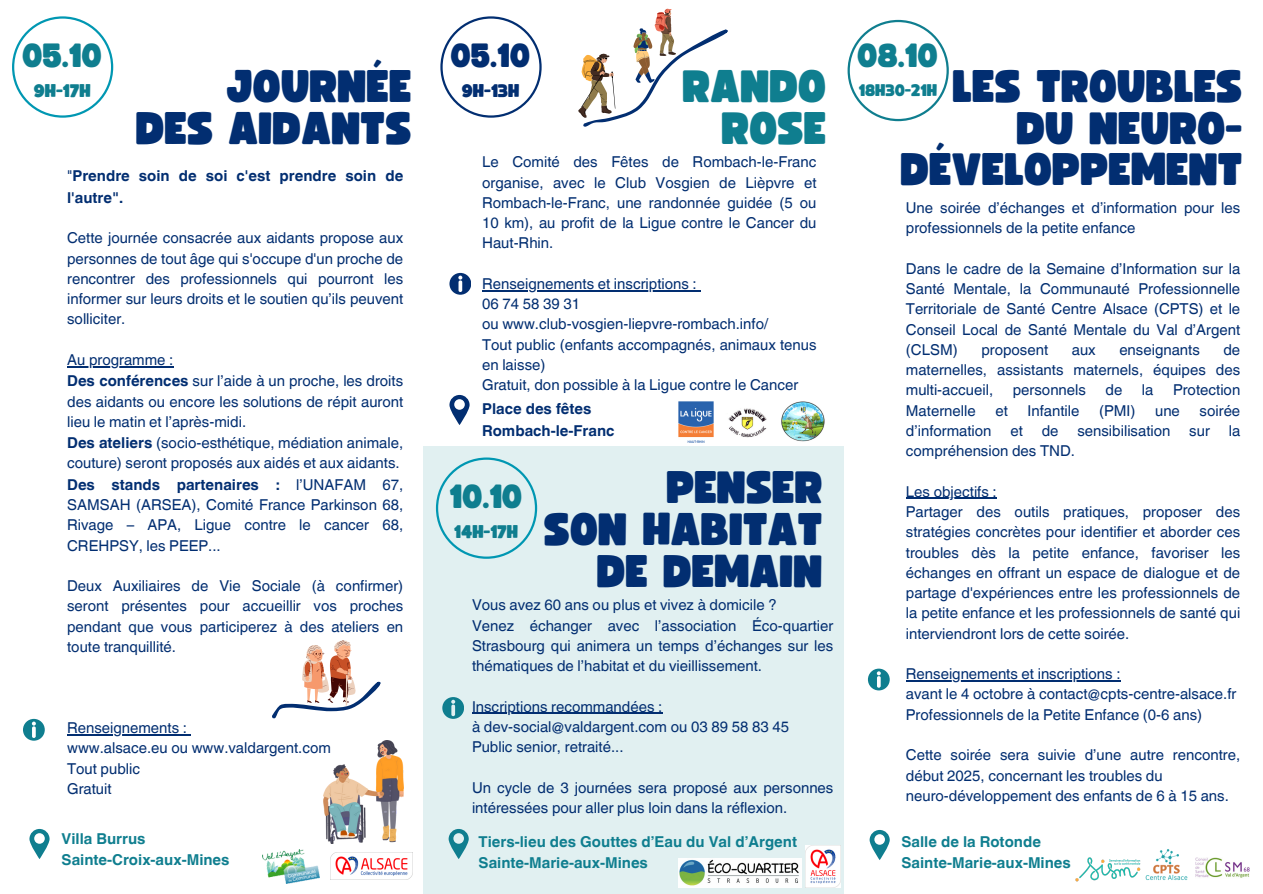
<style>
.page{position:relative;width:1263px;height:894px;background:#fff}
.page>*{position:absolute;margin:0;border:0;box-sizing:border-box;transform-origin:0 0}
.t1{font:45px/41.7px "Funtastic";color:#022e71;text-align:right}
.t2{font:45px/41.7px "Funtastic";color:#0f7e8f;text-align:right}
.t3{font:33px "Funtastic";color:#0f7e8f}
.t4{font:33px "Funtastic";color:#022e71}
.t5{font:18px "Funtastic";color:#0f7e8f}
.t6{font:18px "Funtastic";color:#022e71}
.t7{font:16.5px "Funtastic";color:#0f7e8f}
.t8{font:15px/20.2px "Helvetica World";color:#022e71;text-align:justify}
.t9{font:700 15px/21.3px "Helvetica World";color:#0f7e8f}
.t10{font:700 15px/21.3px "Helvetica World";color:#022e71}
.s1{font-weight:400}
.s2{font-weight:700}
</style>
<div class="page">
<svg style="left:12px;top:16px;width:101px;height:102px"></svg>
<hr style="left:67px;top:366px;width:106px;height:1px;background:#022e71">
<hr style="left:67px;top:734px;width:120px;height:1px;background:#022e71">
<img style="left:324px;top:740px;width:80px;height:103px">
<svg style="left:23px;top:718px;width:21px;height:22px"></svg>
<svg style="left:29px;top:828px;width:21px;height:30px"></svg>
<img style="left:330px;top:852px;width:83px;height:27px">
<svg style="left:847px;top:20px;width:102px;height:101px"></svg>
<svg style="left:868px;top:668px;width:21px;height:21px"></svg>
<svg style="left:870px;top:829px;width:20px;height:30px"></svg>
<img style="left:1195px;top:857px;width:54px;height:21px">
<img style="left:1145px;top:849px;width:42px;height:31px">
<img style="left:262px;top:849px;width:58px;height:33px">
<svg style="left:440px;top:16px;width:102px;height:102px"></svg>
<svg style="left:578px;top:9px;width:150px;height:118px"></svg>
<svg style="left:449px;top:395px;width:21px;height:30px"></svg>
<svg style="left:449px;top:273px;width:22px;height:21px"></svg>
<div style="left:424px;top:446px;width:420px;height:447px;background:#e1f0f1"></div>
<svg style="left:436px;top:457px;width:101px;height:101px"></svg>
<svg style="left:442px;top:697px;width:22px;height:21px"></svg>
<svg style="left:449px;top:828px;width:20px;height:30px"></svg>
<img style="left:781px;top:401px;width:44px;height:41px">
<img style="left:728px;top:408px;width:39px;height:29px">
<img style="left:678px;top:858px;width:123px;height:29px">
<svg style="left:272px;top:640px;width:109px;height:78px"></svg>
<img style="left:679px;top:401px;width:34px;height:41px">
<img style="left:1075px;top:857px;width:66px;height:23px">
<img style="left:806px;top:845px;width:35px;height:42px">
<hr style="left:906px;top:498px;width:91px;height:1px;background:#022e71">
<hr style="left:906px;top:680px;width:215px;height:1px;background:#022e71">
<hr style="left:482px;top:290px;width:215px;height:1px;background:#022e71">
<hr style="left:472px;top:712px;width:190px;height:1px;background:#022e71">
<p class="t3" style="left:23px;top:41px;width:81px">05.10</p>
<p class="t5" style="left:34px;top:83px;width:58px">9H-17H</p>
<h4 class="t1" style="left:136px;top:68px;width:277px">JOURNÉE<br>DES AIDANTS</h4>
<h3 class="t10" style="left:67px;top:164px;width:338px"><span class="s1">"</span>Prendre soin de soi c'est prendre soin de l'autre".</h3>
<h1 class="t8" style="left:67px;top:228px;width:338px">Cette journée consacrée aux aidants propose aux personnes de tout âge qui s'occupe d'un proche de rencontrer des professionnels qui pourront les informer sur leurs droits et le soutien qu’ils peuvent solliciter.</h1>
<p class="t8" style="left:67px;top:349px;width:108px">Au programme :</p>
<p class="t8" style="left:67px;top:371px;width:338px"><span class="s2">Des conférences</span> sur l’aide à un proche, les droits des aidants ou encore les solutions de répit auront lieu le matin et l’après-midi.</p>
<p class="t8" style="left:67px;top:432px;width:338px"><span class="s2">Des ateliers</span> (socio-esthétique, médiation animale, couture) seront proposés aux aidés et aux aidants.</p>
<p class="t8" style="left:67px;top:474px;width:338px"><span class="s2">Des stands partenaires :</span> l’UNAFAM 67, SAMSAH (ARSEA), Comité France Parkinson 68, Rivage – APA, Ligue contre le cancer 68, CREHPSY, les PEEP...</p>
<p class="t8" style="left:67px;top:575px;width:338px">Deux Auxiliaires de Vie Sociale (à confirmer) seront présentes pour accueillir vos proches pendant que vous participerez à des ateliers en toute tranquillité.</p>
<p class="t8" style="left:67px;top:717px;width:121px">Renseignements :</p>
<p class="t8" style="left:67px;top:737px;width:265px">www.alsace.eu ou www.valdargent.com</p>
<p class="t8" style="left:67px;top:758px;width:74px">Tout public</p>
<p class="t8" style="left:67px;top:778px;width:46px">Gratuit</p>
<p class="t9" style="left:62px;top:826px;width:169px">Villa Burrus<br>Sainte-Croix-aux-Mines</p>
<p class="t4" style="left:451px;top:41px;width:81px">05.10</p>
<p class="t6" style="left:462px;top:83px;width:59px">9H-13H</p>
<p class="t2" style="left:683px;top:68px;width:145px">RANDO<br>ROSE</p>
<h1 class="t8" style="left:482px;top:152px;width:336px">Le Comité des Fêtes de Rombach-le-Franc organise, avec le Club Vosgien de Lièpvre et Rombach-le-Franc, une randonnée guidée (5 ou 10 km), au profit de la Ligue contre le Cancer du Haut-Rhin.</h1>
<p class="t8" style="left:482px;top:273px;width:216px">Renseignements et inscriptions :</p>
<p class="t8" style="left:482px;top:294px;width:100px">06 74 58 39 31</p>
<p class="t8" style="left:482px;top:314px;width:288px">ou www.club-vosgien-liepvre-rombach.info/</p>
<p class="t8" style="left:482px;top:334px;width:336px">Tout public (enfants accompagnés, animaux tenus en laisse)</p>
<p class="t8" style="left:482px;top:375px;width:318px">Gratuit, don possible à la Ligue contre le Cancer</p>
<p class="t10" style="left:482px;top:396px;width:134px">Place des fêtes<br>Rombach-le-Franc</p>
<h4 class="t3" style="left:450px;top:481px;width:74px">10.10</h4>
<h4 class="t5" style="left:454px;top:523px;width:66px">14H-17H</h4>
<h4 class="t1" style="left:544px;top:469px;width:280px">PENSER<br>SON HABITAT<br>DE DEMAIN</h4>
<p class="t8" style="left:472px;top:594px;width:306px">Vous avez 60 ans ou plus et vivez à domicile ?</p>
<h3 class="t8" style="left:472px;top:615px;width:363px">Venez échanger avec l’association Éco-quartier Strasbourg qui animera un temps d’échanges sur les thématiques de l’habitat et du vieillissement.</h3>
<h1 class="t8" style="left:472px;top:696px;width:192px">Inscriptions recommandées :</h1>
<p class="t8" style="left:472px;top:716px;width:319px">à dev-social@valdargent.com ou 03 89 58 83 45</p>
<p class="t8" style="left:472px;top:736px;width:153px">Public senior, retraité...</p>
<p class="t8" style="left:472px;top:777px;width:363px">Un cycle de 3 journées sera proposé aux personnes intéressées pour aller plus loin dans la réflexion.</p>
<p class="t9" style="left:479px;top:829px;width:320px">Tiers-lieu des Gouttes d’Eau du Val d’Argent<br>Sainte-Marie-aux-Mines</p>
<p class="t3" style="left:858px;top:41px;width:82px">08.10</p>
<p class="t7" style="left:859px;top:83px;width:80px">18H30-21H</p>
<p class="t1" style="left:901px;top:68px;width:343px">LES TROUBLES<br>DU NEURO-<br>DÉVELOPPEMENT</p>
<h1 class="t8" style="left:906px;top:198px;width:336px">Une soirée d’échanges et d’information pour les professionnels de la petite enfance</h1>
<p class="t8" style="left:906px;top:258px;width:336px">Dans le cadre de la Semaine d’Information sur la Santé Mentale, la Communauté Professionnelle Territoriale de Santé Centre Alsace (CPTS) et le Conseil Local de Santé Mentale du Val d’Argent (CLSM)</p>
<p class="t8" style="left:906px;top:339px;width:336px;text-indent:318px">de maternelles, assistants maternels, équipes des multi-accueil,</p>
<p class="t8" style="left:981px;top:339px;width:68px">proposent</p>
<p class="t8" style="left:1072px;top:339px;width:25px">aux</p>
<p class="t8" style="left:1119px;top:339px;width:82px">enseignants</p>
<p class="t8" style="left:1013px;top:380px;width:75px">personnels</p>
<p class="t8" style="left:1105px;top:380px;width:18px">de</p>
<p class="t8" style="left:1142px;top:380px;width:13px">la</p>
<p class="t8" style="left:1173px;top:380px;width:69px">Protection</p>
<p class="t8" style="left:906px;top:400px;width:71px">Maternelle</p>
<p class="t8" style="left:995px;top:400px;width:14px">et</p>
<p class="t8" style="left:1027px;top:400px;width:53px">Infantile</p>
<p class="t8" style="left:1099px;top:400px;width:38px">(PMI)</p>
<p class="t8" style="left:1155px;top:400px;width:26px">une</p>
<p class="t8" style="left:1200px;top:400px;width:42px">soirée</p>
<p class="t8" style="left:906px;top:420px;width:87px">d’information</p>
<p class="t8" style="left:1010px;top:420px;width:14px">et</p>
<p class="t8" style="left:1042px;top:420px;width:18px">de</p>
<p class="t8" style="left:1077px;top:420px;width:95px">sensibilisation</p>
<p class="t8" style="left:1189px;top:420px;width:22px">sur</p>
<p class="t8" style="left:1229px;top:420px;width:13px">la</p>
<p class="t8" style="left:906px;top:441px;width:171px">compréhension des TND.</p>
<p class="t8" style="left:906px;top:481px;width:92px">Les objectifs :</p>
<p class="t8" style="left:906px;top:501px;width:336px">Partager des outils pratiques, proposer des stratégies concrètes pour identifier et aborder ces troubles dès la petite enfance, favoriser les échanges en offrant un espace de dialogue et de partage d'expériences entre les professionnels de la petite enfance et les professionnels de santé qui interviendront lors de cette soirée.</p>
<p class="t8" style="left:906px;top:663px;width:216px">Renseignements et inscriptions :</p>
<p class="t8" style="left:906px;top:684px;width:332px">avant le 4 octobre à contact@cpts-centre-alsace.fr</p>
<p class="t8" style="left:906px;top:704px;width:298px">Professionnels de la Petite Enfance (0-6 ans)</p>
<p class="t8" style="left:906px;top:744px;width:336px">Cette soirée sera suivie d’une autre rencontre, début 2025, concernant les troubles du</p>
<p class="t8" style="left:906px;top:785px;width:324px">neuro-développement des enfants de 6 à 15 ans.</p>
<h2 class="t9" style="left:901px;top:829px;width:171px">Salle de la Rotonde<br>Sainte-Marie-aux-Mines</h2>
</div>
